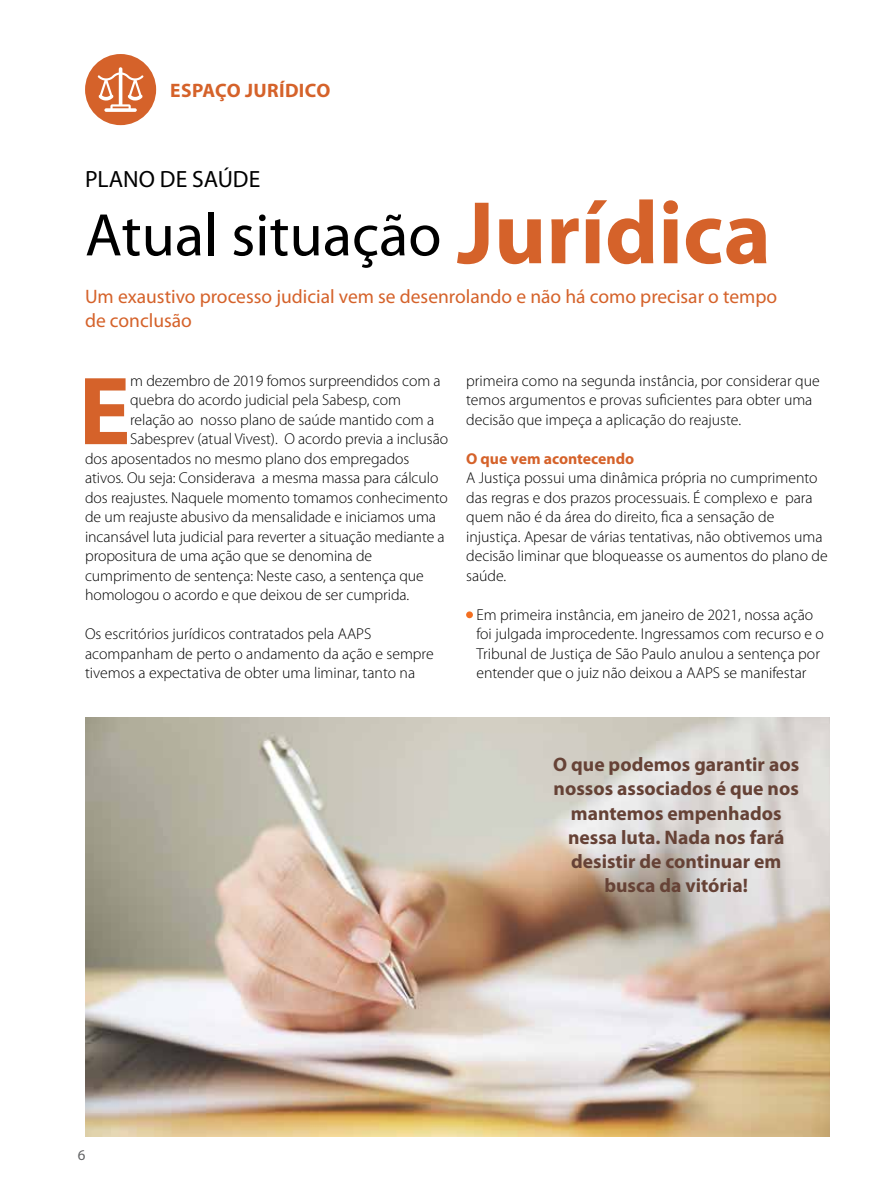
<style>
.page{position:relative;width:893px;height:1191px;background:#fff}
.page>*{position:absolute;margin:0;border:0;box-sizing:border-box;transform-origin:0 0}
.t1{font:700 97.65px "Myriad Pro";color:#d5622a}
.t2{font:60.6px "Myriad Pro";color:#000}
.t3{font:23.55px "Myriad Pro";color:#000}
.t4{font:700 19.65px/24.3px "Myriad Pro";color:#664236;text-align:center}
.t5{font:19.5px/24px "Myriad Pro";color:#d5622a}
.t6{font:700 19.5px "Myriad Pro";letter-spacing:.02em;color:#d5622a}
.t7{font:300 15.75px/19.5px "Myriad Pro";color:#000}
.t8{font:700 15.75px "Myriad Pro";color:#d5622a}
.t9{font:15px "Myriad Pro";color:#636466}
.s1{font-weight:700;font-size:89.7px;color:#d5622a}
</style>
<div class="page">
<div style="left:466px;top:611px;width:7px;height:7px;background:#f36f21;border-radius:50%"></div>
<div style="left:85px;top:54px;width:71px;height:71px;background:#d5622a;border-radius:50%"></div>
<svg style="left:98px;top:67px;width:46px;height:45px"></svg>
<img style="left:85px;top:717px;width:744px;height:420px">
<p class="t6" style="left:170px;top:79px;width:162px">ESPAÇO JURÍDICO</p>
<h3 class="t3" style="left:85px;top:164px;width:177px">PLANO DE SAÚDE</h3>
<h2 class="t2" style="left:85px;top:198px;width:687px">Atual situação <span class="s1">Jurídica</span></h2>
<p class="t5" style="left:85px;top:284px;width:694px">Um exaustivo processo judicial vem se desenrolando e não há como precisar o tempo de conclusão</p>
<h1 class="t1" style="left:78px;top:356px;width:54px">E</h1>
<p class="t7" style="left:130px;top:371px;width:312px">m dezembro de 2019 fomos surpreendidos com a</p>
<p class="t7" style="left:130px;top:390px;width:272px">quebra do acordo judicial pela Sabesp, com</p>
<p class="t7" style="left:130px;top:410px;width:305px">relação ao nosso plano de saúde mantido com a</p>
<p class="t7" style="left:130px;top:429px;width:319px">Sabesprev (atual Vivest). O acordo previa a inclusão</p>
<p class="t7" style="left:85px;top:449px;width:326px">dos aposentados no mesmo plano dos empregados</p>
<p class="t7" style="left:85px;top:468px;width:355px">ativos. Ou seja: Considerava a mesma massa para cálculo</p>
<p class="t7" style="left:85px;top:488px;width:364px">dos reajustes. Naquele momento tomamos conhecimento</p>
<p class="t7" style="left:85px;top:507px;width:352px">de um reajuste abusivo da mensalidade e iniciamos uma</p>
<p class="t7" style="left:85px;top:527px;width:361px">incansável luta judicial para reverter a situação mediante a</p>
<p class="t7" style="left:85px;top:546px;width:289px">propositura de uma ação que se denomina de</p>
<p class="t7" style="left:85px;top:566px;width:340px">cumprimento de sentença: Neste caso, a sentença que</p>
<p class="t7" style="left:85px;top:585px;width:326px">homologou o acordo e que deixou de ser cumprida.</p>
<p class="t7" style="left:85px;top:624px;width:350px">Os escritórios jurídicos contratados pela AAPS acompanham de perto o andamento da ação e sempre tivemos a expectativa de obter uma liminar, tanto na</p>
<p class="t7" style="left:466px;top:371px;width:355px">primeira como na segunda instância, por considerar que temos argumentos e provas suficientes para obter uma decisão que impeça a aplicação do reajuste.</p>
<p class="t8" style="left:466px;top:449px;width:170px">O que vem acontecendo</p>
<p class="t7" style="left:466px;top:468px;width:363px">A Justiça possui uma dinâmica própria no cumprimento das regras e dos prazos processuais. É complexo e para quem não é da área do direito, fica a sensação de injustiça. Apesar de várias tentativas, não obtivemos uma decisão liminar que bloqueasse os aumentos do plano de saúde.</p>
<p class="t7" style="left:476px;top:605px;width:349px">Em primeira instância, em janeiro de 2021, nossa ação foi julgada improcedente. Ingressamos com recurso e o Tribunal de Justiça de São Paulo anulou a sentença por entender que o juiz não deixou a AAPS se manifestar</p>
<p class="t4" style="left:553px;top:752px;width:247px">O que podemos garantir aos nossos associados é que nos mantemos empenhados nessa luta. Nada nos fará desistir de continuar em busca da vitória!</p>
<p class="t9" style="left:78px;top:1145px;width:9px">6</p>
</div>
